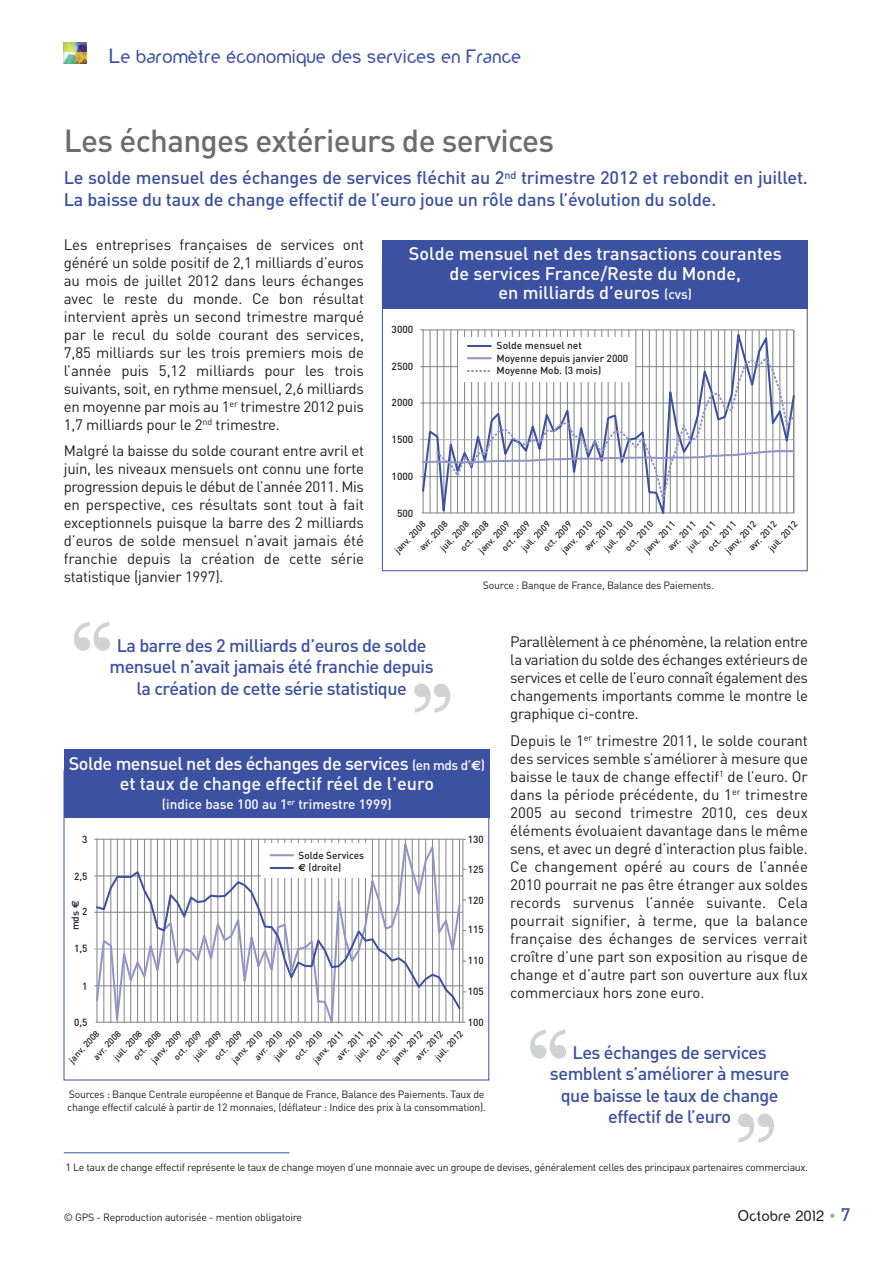
<style>
.page{position:relative;width:893px;height:1263px;background:#fff}
.page>*{position:absolute;margin:0;border:0;box-sizing:border-box;transform-origin:0 0}
.t1{font:500 31.5px "DIN";letter-spacing:-.02em;color:#6c6d70}
.t2{font:19.5px "yorkville";letter-spacing:.025em;color:#3d51a3}
.t3{font:500 18px/21.6px "DIN";letter-spacing:-.025em;color:#3d51a3;text-align:center}
.t4{font:500 18px/19.5px "DIN";color:#fff;text-align:center}
.t5{font:500 18px/19.5px "DIN";letter-spacing:-.025em;color:#fff;text-align:center}
.t6{font:15px/18px "DIN";letter-spacing:-.015em;color:#231f20;text-align:justify}
.t7{font:15px "yorkville";letter-spacing:.03em;color:#231f20}
.t8{font:500 13.5px "DIN";color:#fff}
.t9{font:10.5px/12.6px "DIN";letter-spacing:-.02em;color:#231f20}
.t10{font:500 10.2px/12.8px "DIN";color:#231f20}
.t11{font:500 10.05px "DIN";color:#231f20}
.t12{font:500 9.15px/14.9px "DIN";color:#231f20}
.t13{font:500 9px/14.9px "DIN";color:#231f20}
.s1{font-size:13.5px}
.s2{font-family:"Euro Sans";font-weight:700;font-size:13.5px}
.s3{font-family:"Euro Sans";font-weight:700}
.s4{font-weight:500;color:#3d51a3}
.s5{color:#a8a9ad}
.s6{font-family:"DIN";font-weight:500;font-size:18px;color:#3d51a3}
</style>
<div class="page">
<hr style="left:420px;top:366px;width:374px;height:1px;background:#808285">
<hr style="left:420px;top:403px;width:374px;height:1px;background:#808285">
<hr style="left:420px;top:330px;width:374px;height:1px;background:#808285">
<hr style="left:420px;top:439px;width:374px;height:1px;background:#a8a9ad">
<hr style="left:420px;top:476px;width:374px;height:1px;background:#808285">
<svg style="left:421px;top:329px;width:374px;height:185px"></svg>
<svg style="left:421px;top:449px;width:13px;height:15px"></svg>
<svg style="left:434px;top:354px;width:361px;height:155px"></svg>
<div style="left:383px;top:240px;width:425px;height:69px;background:#3d51a3"></div>
<hr style="left:94px;top:876px;width:369px;height:1px;background:#808285">
<hr style="left:94px;top:912px;width:369px;height:1px;background:#808285">
<hr style="left:94px;top:839px;width:369px;height:1px;background:#808285">
<hr style="left:94px;top:949px;width:369px;height:1px;background:#a8a9ad">
<hr style="left:94px;top:985px;width:369px;height:1px;background:#808285">
<hr style="left:96px;top:1022px;width:370px;height:1px;background:#808285">
<hr style="left:462px;top:839px;width:1px;height:183px;background:#808285">
<svg style="left:95px;top:838px;width:367px;height:185px"></svg>
<svg style="left:95px;top:869px;width:367px;height:142px"></svg>
<div style="left:64px;top:749px;width:425px;height:69px;background:#3d51a3"></div>
<img style="left:64px;top:43px;width:22px;height:20px">
<svg style="left:74px;top:622px;width:36px;height:29px"></svg>
<svg style="left:414px;top:683px;width:36px;height:30px"></svg>
<hr style="left:64px;top:1152px;width:225px;height:1px;background:#3d51a3">
<svg style="left:738px;top:1113px;width:36px;height:29px"></svg>
<svg style="left:530px;top:1029px;width:36px;height:30px"></svg>
<h2 class="t2" style="left:109px;top:45px;width:413px">Le baromètre économique des services en France</h2>
<h1 class="t1" style="left:64px;top:123px;width:492px">Les échanges extérieurs de services</h1>
<p class="t3" style="left:64px;top:167px;width:746px;text-align:left">Le solde mensuel des échanges de services fléchit au 2<sup>nd</sup> trimestre 2012 et rebondit en juillet.<br>La baisse du taux de change effectif de l’euro joue un rôle dans l’évolution du solde.</p>
<p class="t6" style="left:64px;top:236px;width:302px">Les entreprises françaises de services ont généré un solde positif de 2,1 milliards d’euros au mois de juillet 2012 dans leurs échanges avec le reste du monde. Ce bon résultat intervient après un second trimestre marqué par le recul du solde courant des services, 7,85 milliards sur les trois premiers mois de l’année puis 5,12 milliards pour les trois suivants, soit, en rythme mensuel, 2,6 milliards en moyenne par mois au 1<sup>er</sup> trimestre 2012 puis 1,7 milliards pour le 2<sup>nd</sup> trimestre.</p>
<p class="t6" style="left:64px;top:442px;width:302px">Malgré la baisse du solde courant entre avril et juin, les niveaux mensuels ont connu une forte progression depuis le début de l’année 2011. Mis en perspective, ces résultats sont tout à fait exceptionnels puisque la barre des 2 milliards d’euros de solde mensuel n’avait jamais été franchie depuis la création de cette série statistique (janvier 1997).</p>
<p class="t4" style="left:409px;top:244px;width:374px">Solde mensuel net des transactions courantes de services France/Reste du Monde,<br>en milliards d’euros <span class="s1">(cvs)</span></p>
<p class="t10" style="left:392px;top:323px;width:23px">3000</p>
<p class="t10" style="left:392px;top:360px;width:23px">2500</p>
<p class="t10" style="left:392px;top:396px;width:23px">2000</p>
<p class="t10" style="left:392px;top:433px;width:23px">1500</p>
<p class="t10" style="left:392px;top:470px;width:23px">1000</p>
<p class="t10" style="left:397px;top:507px;width:18px">500</p>
<p class="t10" style="left:497px;top:340px;width:87px">Solde mensuel net</p>
<p class="t10" style="left:497px;top:365px;width:106px">Moyenne Mob. (3 mois)</p>
<p class="t10" style="left:497px;top:352px;width:133px">Moyenne depuis janvier 2000</p>
<p class="t12" style="left:416px;top:544px;width:38px;rotate:-46deg">avr. 2008</p>
<p class="t12" style="left:436px;top:544px;width:39px;rotate:-46deg">juil. 2008</p>
<p class="t12" style="left:456px;top:544px;width:38px;rotate:-46deg">oct. 2008</p>
<p class="t12" style="left:391px;top:547px;width:42px;rotate:-46deg">janv. 2008</p>
<p class="t12" style="left:498px;top:544px;width:38px;rotate:-46deg">oct. 2009</p>
<p class="t12" style="left:653px;top:533px;width:38px;text-indent:-18px;rotate:-46deg">janv. 2011 avr. 2011</p>
<p class="t12" style="left:754px;top:534px;width:39px;text-indent:-13px;rotate:-46deg">avr. 2012 juil. 2012</p>
<p class="t12" style="left:518px;top:544px;width:39px;rotate:-46deg">juil. 2009</p>
<p class="t12" style="left:539px;top:544px;width:38px;rotate:-46deg">oct. 2009</p>
<p class="t12" style="left:721px;top:547px;width:42px;rotate:-46deg">janv. 2012</p>
<p class="t12" style="left:475px;top:547px;width:42px;rotate:-46deg">janv. 2009</p>
<p class="t12" style="left:580px;top:544px;width:38px;rotate:-46deg">avr. 2010</p>
<p class="t12" style="left:600px;top:544px;width:39px;rotate:-46deg">juil. 2010</p>
<p class="t12" style="left:621px;top:544px;width:38px;rotate:-46deg">oct. 2010</p>
<p class="t12" style="left:557px;top:547px;width:42px;rotate:-46deg">janv. 2010</p>
<p class="t12" style="left:683px;top:544px;width:39px;rotate:-46deg">juil. 2011</p>
<p class="t12" style="left:704px;top:544px;width:38px;rotate:-46deg">oct. 2011</p>
<p class="t9" style="left:483px;top:579px;width:233px">Source : Banque de France, Balance des Paiements.</p>
<p class="t3" style="left:109px;top:635px;width:326px">La barre des 2 milliards d’euros de solde mensuel n’avait jamais été franchie depuis la création de cette série statistique</p>
<p class="t5" style="left:69px;top:754px;width:418px">Solde mensuel net des échanges de services <span class="s1">(en mds d’</span><span class="s2">€</span><span class="s1">) </span>et taux de change effectif réel de l'euro</p>
<p class="t8" style="left:162px;top:797px;width:231px">(indice base 100 au 1<sup>er</sup> trimestre 1999)</p>
<p class="t10" style="left:82px;top:833px;width:7px">3</p>
<p class="t10" style="left:74px;top:870px;width:15px">2,5</p>
<p class="t10" style="left:82px;top:905px;width:7px">2</p>
<p class="t10" style="left:74px;top:942px;width:15px">1,5</p>
<p class="t10" style="left:82px;top:980px;width:7px">1</p>
<p class="t10" style="left:74px;top:1016px;width:15px">0,5</p>
<p class="t10" style="left:468px;top:1016px;width:17px">100</p>
<p class="t10" style="left:468px;top:833px;width:17px">130</p>
<p class="t10" style="left:299px;top:849px;width:67px">Solde Services <span class="s3">€</span> (droite)</p>
<p class="t10" style="left:468px;top:863px;width:17px">125</p>
<p class="t10" style="left:468px;top:894px;width:17px">120</p>
<p class="t11" style="left:70px;top:930px;width:31px;rotate:-90deg">mds <span class="s3">€</span></p>
<p class="t10" style="left:468px;top:923px;width:17px">115</p>
<p class="t10" style="left:468px;top:954px;width:17px">110</p>
<p class="t10" style="left:468px;top:985px;width:17px">105</p>
<p class="t13" style="left:110px;top:1054px;width:38px;rotate:-47deg">juil. 2008</p>
<p class="t13" style="left:65px;top:1056px;width:42px;rotate:-47deg">janv. 2008</p>
<p class="t13" style="left:129px;top:1054px;width:38px;rotate:-47deg">oct. 2008</p>
<p class="t13" style="left:89px;top:1053px;width:38px;rotate:-47deg">avr. 2008</p>
<p class="t13" style="left:211px;top:1054px;width:38px;rotate:-47deg">oct. 2009</p>
<p class="t13" style="left:190px;top:1054px;width:38px;rotate:-47deg">juil. 2009</p>
<p class="t13" style="left:321px;top:1043px;width:38px;text-indent:-18px;rotate:-47deg">janv. 2011 avr. 2011</p>
<p class="t13" style="left:420px;top:1044px;width:38px;text-indent:-13px;rotate:-47deg">avr. 2012 juil. 2012</p>
<p class="t13" style="left:389px;top:1056px;width:42px;rotate:-47deg">janv. 2012</p>
<p class="t13" style="left:170px;top:1054px;width:38px;rotate:-47deg">oct. 2009</p>
<p class="t13" style="left:148px;top:1056px;width:42px;rotate:-47deg">janv. 2009</p>
<p class="t13" style="left:290px;top:1054px;width:38px;rotate:-47deg">oct. 2010</p>
<p class="t13" style="left:270px;top:1054px;width:38px;rotate:-47deg">juil. 2010</p>
<p class="t13" style="left:251px;top:1053px;width:38px;rotate:-47deg">avr. 2010</p>
<p class="t13" style="left:228px;top:1056px;width:42px;rotate:-47deg">janv. 2010</p>
<p class="t13" style="left:351px;top:1054px;width:38px;rotate:-47deg">juil. 2011</p>
<p class="t13" style="left:371px;top:1054px;width:38px;rotate:-47deg">oct. 2011</p>
<p class="t9" style="left:67px;top:1088px;width:420px">Sources : Banque Centrale européenne et Banque de France, Balance des Paiements. Taux de change effectif calculé à partir de 12 monnaies, (déflateur : Indice des prix à la consommation).</p>
<p class="t6" style="left:510px;top:633px;width:299px">Parallèlement à ce phénomène, la relation entre la variation du solde des échanges extérieurs de services et celle de l’euro connaît également des changements importants comme le montre le graphique ci-contre.</p>
<p class="t6" style="left:510px;top:732px;width:299px">Depuis le 1<sup>er</sup> trimestre 2011, le solde courant des services semble s’améliorer à mesure que baisse le taux de change effectif<sup>1</sup> de l’euro. Or dans la période précédente, du 1<sup>er</sup> trimestre 2005 au second trimestre 2010, ces deux éléments évoluaient davantage dans le même sens, et avec un degré d’interaction plus faible.<br>Ce changement opéré au cours de l’année 2010 pourrait ne pas être étranger aux soldes records survenus l’année suivante. Cela pourrait signifier, à terme, que la balance française des échanges de services verrait croître d’une part son exposition au risque de change et d’autre part son ouverture aux flux commerciaux hors zone euro.</p>
<p class="t3" style="left:550px;top:1042px;width:241px">Les échanges de services semblent s’améliorer à mesure que baisse le taux de change effectif de l’euro</p>
<p class="t9" style="left:66px;top:1161px;width:744px"><span class="s4">1</span> Le taux de change effectif représente le taux de change moyen d’une monnaie avec un groupe de devises, généralement celles des principaux partenaires commerciaux.</p>
<p class="t9" style="left:64px;top:1211px;width:240px">© GPS - Reproduction autorisée - mention obligatoire</p>
<p class="t7" style="left:738px;top:1207px;width:114px">Octobre 2012 <span class="s5">•</span> <span class="s6">7</span></p>
</div>
